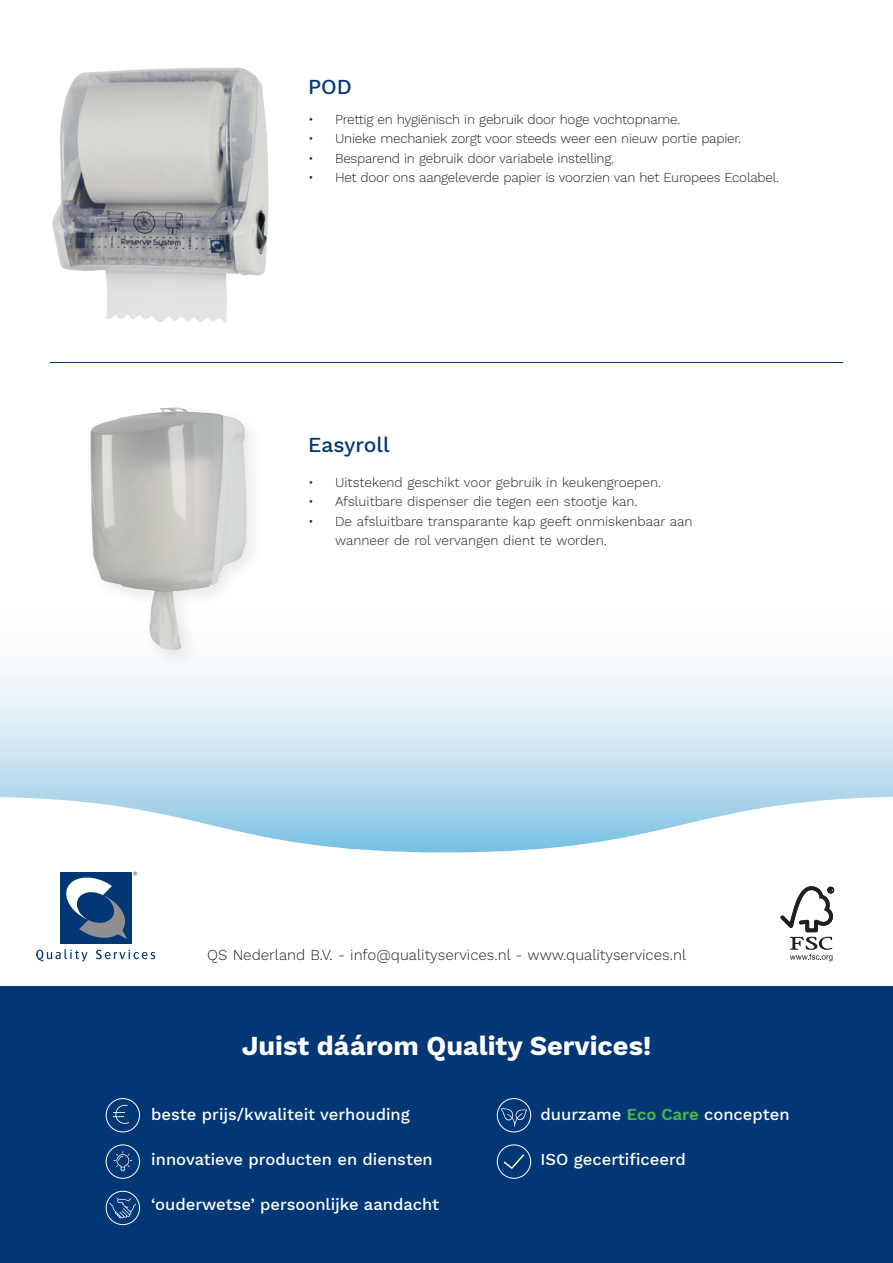
<style>
.page{position:relative;width:893px;height:1263px;background:#fff}
.page>*{position:absolute;margin:0;border:0;box-sizing:border-box;transform-origin:0 0}
.t1{font:700 27px "Work Sans";color:#fff}
.t2{font:500 21px "Work Sans";color:#013775}
.t3{font:500 16.5px "Work Sans";color:#fff}
.t4{font:300 15px "Work Sans";color:#231f20}
.t5{font:300 13.5px "Work Sans";letter-spacing:-.02em;color:#231f20}
.t6{font:300 13.5px/19.5px "Work Sans";color:#231f20}
.s1{font-weight:600;color:#4cb848}
</style>
<div class="page">
<svg style="left:0;top:666px;width:893px;height:130px"></svg>
<svg style="left:0;top:796px;width:893px;height:191px"></svg>
<svg style="left:36px;top:949px;width:51px;height:12px"></svg>
<svg style="left:96px;top:949px;width:59px;height:10px"></svg>
<div style="left:60px;top:872px;width:72px;height:71px;background:#013775"></div>
<svg style="left:66px;top:872px;width:71px;height:67px"></svg>
<svg style="left:768px;top:882px;width:85px;height:85px"></svg>
<div style="left:84px;top:401px;width:180px;height:267px;background:#fbfcfd"></div>
<img style="left:90px;top:407px;width:156px;height:243px">
<div style="left:0;top:987px;width:893px;height:276px;background:#013775"></div>
<div style="left:497px;top:1098px;width:34px;height:34px;border:1px solid #fff;border-radius:50%"></div>
<svg style="left:501px;top:1108px;width:26px;height:19px"></svg>
<svg style="left:110px;top:1197px;width:26px;height:21px"></svg>
<div style="left:106px;top:1191px;width:34px;height:34px;border:1px solid #fff;border-radius:50%"></div>
<svg style="left:114px;top:1151px;width:18px;height:20px"></svg>
<div style="left:106px;top:1144px;width:34px;height:34px;border:1px solid #fff;border-radius:50%"></div>
<svg style="left:114px;top:1105px;width:15px;height:19px"></svg>
<div style="left:106px;top:1098px;width:34px;height:34px;border:1px solid #fff;border-radius:50%"></div>
<svg style="left:504px;top:1154px;width:20px;height:15px"></svg>
<div style="left:497px;top:1144px;width:34px;height:34px;border:1px solid #fff;border-radius:50%"></div>
<img style="left:52px;top:67px;width:217px;height:255px">
<hr style="left:50px;top:362px;width:793px;height:1px;background:#013775">
<h2 class="t2" style="left:308px;top:75px;width:45px">POD</h2>
<p class="t5" style="left:308px;top:111px;width:374px">• Prettig en hygiënisch in gebruik door hoge vochtopname.</p>
<p class="t5" style="left:308px;top:131px;width:434px">• Unieke mechaniek zorgt voor steeds weer een nieuw portie papier.</p>
<p class="t5" style="left:308px;top:150px;width:307px">• Besparend in gebruik door variabele instelling.</p>
<p class="t5" style="left:308px;top:170px;width:472px">• Het door ons aangeleverde papier is voorzien van het Europees Ecolabel.</p>
<h2 class="t2" style="left:308px;top:433px;width:83px">Easyroll</h2>
<p class="t6" style="left:308px;top:473px;width:354px">• Uitstekend geschikt voor gebruik in keukengroepen.</p>
<p class="t6" style="left:308px;top:493px;width:331px">• Afsluitbare dispenser die tegen een stootje kan.</p>
<p class="t6" style="left:335px;top:512px;width:359px;text-indent:-27px">• De afsluitbare transparante kap geeft onmiskenbaar aan wanneer de rol vervangen dient te worden.</p>
<p class="t4" style="left:207px;top:946px;width:480px">QS Nederland B.V. - info@qualityservices.nl - www.qualityservices.nl</p>
<h1 class="t1" style="left:242px;top:1030px;width:411px">Juist dáárom Quality Services!</h1>
<p class="t3" style="left:151px;top:1105px;width:260px">beste prijs/kwaliteit verhouding</p>
<p class="t3" style="left:151px;top:1150px;width:283px">innovatieve producten en diensten</p>
<p class="t3" style="left:151px;top:1195px;width:290px">‘ouderwetse’ persoonlijke aandacht</p>
<p class="t3" style="left:540px;top:1105px;width:251px">duurzame <span class="s1">Eco Care</span> concepten</p>
<p class="t3" style="left:540px;top:1150px;width:147px">ISO gecertificeerd</p>
</div>
